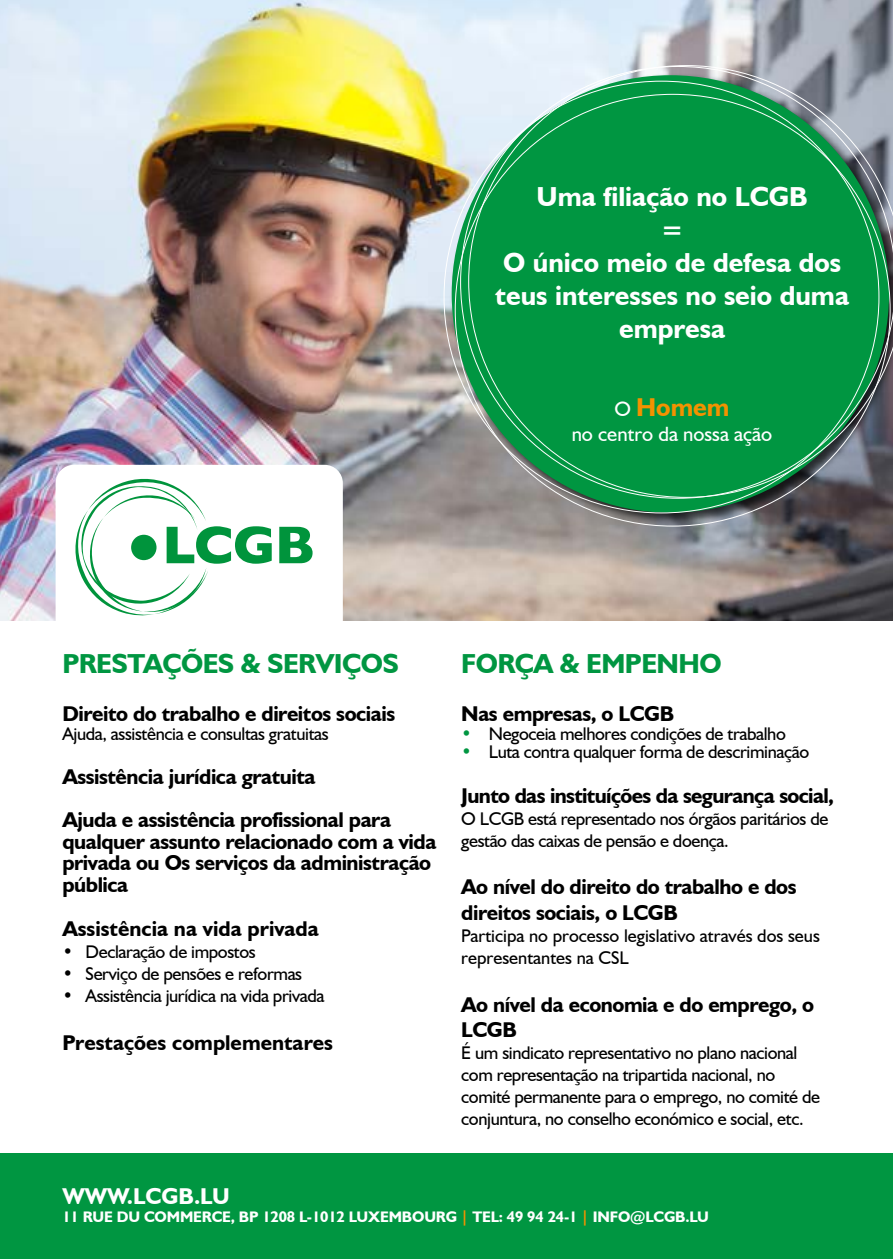
<style>
.page{position:relative;width:893px;height:1259px;background:#fff}
.page>*{position:absolute;margin:0;border:0;box-sizing:border-box;transform-origin:0 0}
.t1{font:700 27.6px/33px "Humanist 521 BT";color:#fff;text-align:center}
.t2{font:700 27.6px "Humanist 521 BT";letter-spacing:-.02em;color:#009641}
.t3{font:700 25.8px "Humanist 521 BT";color:#f39200}
.t4{font:700 22.8px "Humanist 521 BT";color:#fff}
.t5{font:700 21.3px/21.3px "Humanist 521 BT";letter-spacing:-.02em;color:#000}
.t6{font:700 21.3px "Humanist 521 BT";color:#000}
.t7{font:20.7px "Humanist 521 BT";color:#fff}
.t8{font:18.3px/21.9px "Humanist 521 BT";letter-spacing:-.02em;color:#000}
.t9{font:18.3px/21.9px "Humanist 521 BT";color:#000}
.t10{font:700 15.3px "Humanist 521 BT";letter-spacing:-.01em;color:#fff}
.s1{font-weight:400;font-size:20.7px;color:#fff}
.s2{color:#009641}
.s3{color:#f39200}
</style>
<div class="page">
<img style="left:0;top:0;width:893px;height:621px">
<div style="left:450px;top:73px;width:443px;height:453px;background:#000;opacity:.75"></div>
<svg style="left:468px;top:65px;width:425px;height:433px;background:#229958"></svg>
<div style="left:0;top:1154px;width:893px;height:105px;background:#009641"></div>
<div style="left:56px;top:465px;width:287px;height:177px;background:#fff;border-radius:18px"></div>
<svg style="left:75px;top:479px;width:197px;height:136px"></svg>
<svg style="left:279px;top:527px;width:34px;height:36px"></svg>
<h1 class="t1" style="left:495px;top:179px;width:355px">Uma filiação no LCGB<br>=<br>O único meio de defesa dos teus interesses no seio duma empresa</h1>
<h2 class="t3" style="left:614px;top:391px;width:117px"><span class="s1">O</span> Homem</h2>
<p class="t7" style="left:572px;top:421px;width:202px">no centro da nossa ação</p>
<h1 class="t2" style="left:62px;top:647px;width:338px">PRESTAÇÕES &amp; SERVIÇOS</h1>
<p class="t5" style="left:62px;top:703px;width:334px">Direito do trabalho e direitos sociais</p>
<p class="t8" style="left:62px;top:722px;width:268px">Ajuda, assistência e consultas gratuitas</p>
<p class="t5" style="left:62px;top:754px;width:330px;line-height:43.5px">Assistência jurídica gratuita<br>Ajuda e assistência profissional para</p>
<p class="t5" style="left:62px;top:830px;width:375px">qualquer assunto relacionado com a vida privada ou Os serviços da administração pública</p>
<p class="t6" style="left:62px;top:915px;width:258px">Assistência na vida privada</p>
<p class="t8" style="left:62px;top:940px;width:195px">• Declaração de impostos</p>
<p class="t8" style="left:62px;top:962px;width:241px">• Serviço de pensões e reformas</p>
<p class="t8" style="left:62px;top:984px;width:264px">• Assistência jurídica na vida privada</p>
<p class="t6" style="left:62px;top:1029px;width:272px">Prestações complementares</p>
<h1 class="t2" style="left:461px;top:647px;width:262px">FORÇA &amp; EMPENHO</h1>
<p class="t5" style="left:461px;top:703px;width:214px">Nas empresas, o LCGB</p>
<p class="t8" style="left:461px;top:722px;width:326px"><span class="s2">•</span> Negoceia melhores condições de trabalho</p>
<p class="t8" style="left:461px;top:741px;width:349px"><span class="s2">•</span> Luta contra qualquer forma de descriminação</p>
<p class="t5" style="left:461px;top:784px;width:374px">Junto das instituíções da segurança social,</p>
<p class="t8" style="left:461px;top:807px;width:369px">O LCGB está representado nos órgãos paritários de gestão das caixas de pensão e doença.</p>
<p class="t5" style="left:461px;top:873px;width:337px;line-height:25.8px">Ao nível do direito do trabalho e dos direitos sociais, o LCGB</p>
<p class="t9" style="left:461px;top:924px;width:360px">Participa no processo legislativo através dos seus representantes na CSL</p>
<p class="t5" style="left:461px;top:991px;width:354px;line-height:25.8px">Ao nível da economia e do emprego, o<br>LCGB</p>
<p class="t8" style="left:461px;top:1042px;width:360px">É um sindicato representativo no plano nacional com representação na tripartida nacional, no comité permanente para o emprego, no comité de conjuntura, no conselho económico e social, etc.</p>
<p class="t4" style="left:62px;top:1182px;width:169px">WWW.LCGB.LU</p>
<p class="t10" style="left:62px;top:1207px;width:648px">11 RUE DU COMMERCE, BP 1208 L-1012 LUXEMBOURG <span class="s3">|</span> TEL: 49 94 24-1 <span class="s3">|</span> INFO@LCGB.LU</p>
</div>
